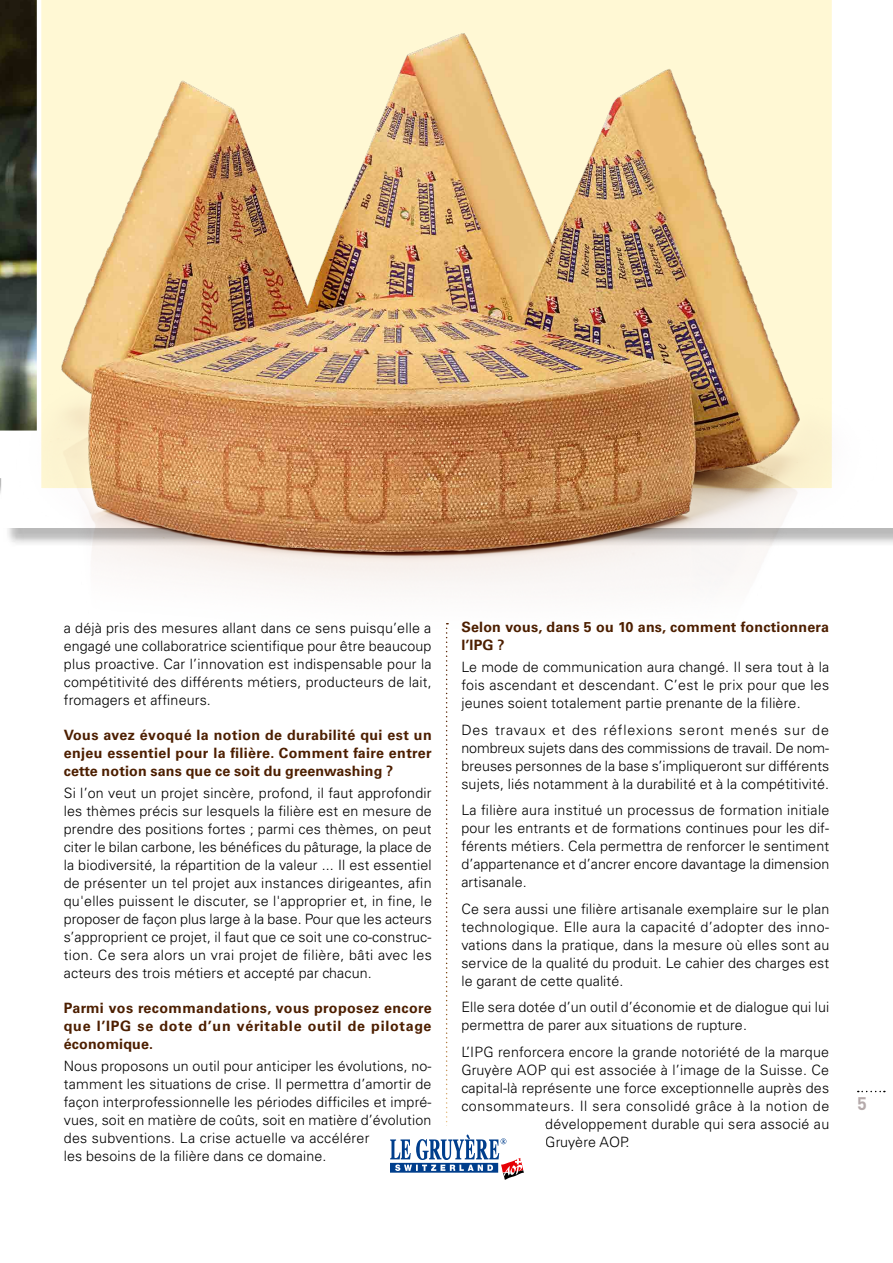
<style>
.page{position:relative;width:893px;height:1263px;background:#fff}
.page>*{position:absolute;margin:0;border:0;box-sizing:border-box;transform-origin:0 0}
.t1{font:700 18px "DIN";color:#b5aaab}
.t2{font:300 14.25px/18px "Univers";letter-spacing:.01em;color:#000;text-align:justify}
.t3{font:700 14.25px/18px "Univers";letter-spacing:.015em;color:#4d1f00;text-align:justify}
.t4{font:300 14.25px "Univers";letter-spacing:.035em;color:#000}
</style>
<div class="page">
<svg style="left:858px;top:1091px;width:27px;height:1px"></svg>
<svg style="left:390px;top:652px;width:134px;height:528px"></svg>
<img style="left:0;top:0;width:893px;height:652px">
<p class="t2" style="left:64px;top:618px;width:369px">a déjà pris des mesures allant dans ce sens puisqu’elle a engagé une collaboratrice scientifique pour être beaucoup plus proactive. Car l’innovation est indispensable pour la compétitivité des différents métiers, producteurs de lait, fromagers et affineurs.</p>
<p class="t3" style="left:64px;top:726px;width:369px">Vous avez évoqué la notion de durabilité qui est un enjeu essentiel pour la filière. Comment faire entrer cette notion sans que ce soit du greenwashing ?</p>
<p class="t2" style="left:64px;top:784px;width:370px">Si l’on veut un projet sincère, profond, il faut approfondir les thèmes précis sur lesquels la filière est en mesure de prendre des positions fortes ; parmi ces thèmes, on peut citer le bilan carbone, les bénéfices du pâturage, la place de la biodiversité, la répartition de la valeur ... Il est essentiel de présenter un tel projet aux instances dirigeantes, afin qu'elles puissent le discuter, se l'approprier et, in fine, le proposer de façon plus large à la base. Pour que les acteurs s’approprient ce projet, il faut que ce soit une co-construc&shy;tion. Ce sera alors un vrai projet de filière, bâti avec les acteurs des trois métiers et accepté par chacun.</p>
<p class="t3" style="left:64px;top:999px;width:369px">Parmi vos recommandations, vous proposez encore que l’IPG se dote d’un véritable outil de pilotage économique.</p>
<p class="t2" style="left:64px;top:1057px;width:369px;text-align:left">Nous proposons un outil pour anticiper les évolutions, no&shy;tamment les situations de crise. Il permettra d’amortir de façon interprofessionnelle les périodes difficiles et impré&shy;vues, soit en matière de coûts, soit en matière d’évolution des subventions. La crise actuelle va accélérer<br>les besoins de la filière dans ce domaine.</p>
<p class="t3" style="left:461px;top:618px;width:369px">Selon vous, dans 5 ou 10 ans, comment fonctionnera l’IPG ?</p>
<p class="t2" style="left:461px;top:658px;width:369px">Le mode de communication aura changé. Il sera tout à la fois ascendant et descendant. C’est le prix pour que les jeunes soient totalement partie prenante de la filière.</p>
<p class="t2" style="left:461px;top:721px;width:369px">Des travaux et des réflexions seront menés sur de nombreux sujets dans des commissions de travail. De nom&shy;breuses personnes de la base s’impliqueront sur différents sujets, liés notamment à la durabilité et à la compétitivité.</p>
<p class="t2" style="left:461px;top:801px;width:369px">La filière aura institué un processus de formation initiale pour les entrants et de formations continues pour les dif&shy;férents métiers. Cela permettra de renforcer le sentiment d’appartenance et d’ancrer encore davantage la dimension artisanale.</p>
<p class="t2" style="left:461px;top:900px;width:370px">Ce sera aussi une filière artisanale exemplaire sur le plan technologique. Elle aura la capacité d’adopter des inno&shy;vations dans la pratique, dans la mesure où elles sont au service de la qualité du produit. Le cahier des charges est le garant de cette qualité.</p>
<p class="t2" style="left:461px;top:998px;width:369px">Elle sera dotée d’un outil d’économie et de dialogue qui lui permettra de parer aux situations de rupture.</p>
<p class="t2" style="left:461px;top:1043px;width:369px">L’IPG renforcera encore la grande notoriété de la marque</p>
<p class="t2" style="left:461px;top:1061px;width:369px">Gruyère AOP qui est associée à l’image de la Suisse. Ce</p>
<p class="t2" style="left:461px;top:1079px;width:369px">capital-là représente une force exceptionnelle auprès des</p>
<p class="t4" style="left:461px;top:1097px;width:369px">consommateurs. Il sera consolidé grâce à la notion de</p>
<p class="t2" style="left:545px;top:1115px;width:286px">développement durable qui sera associé au</p>
<p class="t2" style="left:545px;top:1133px;width:86px">Gruyère AOP.</p>
<p class="t1" style="left:857px;top:1092px;width:11px">5</p>
</div>
